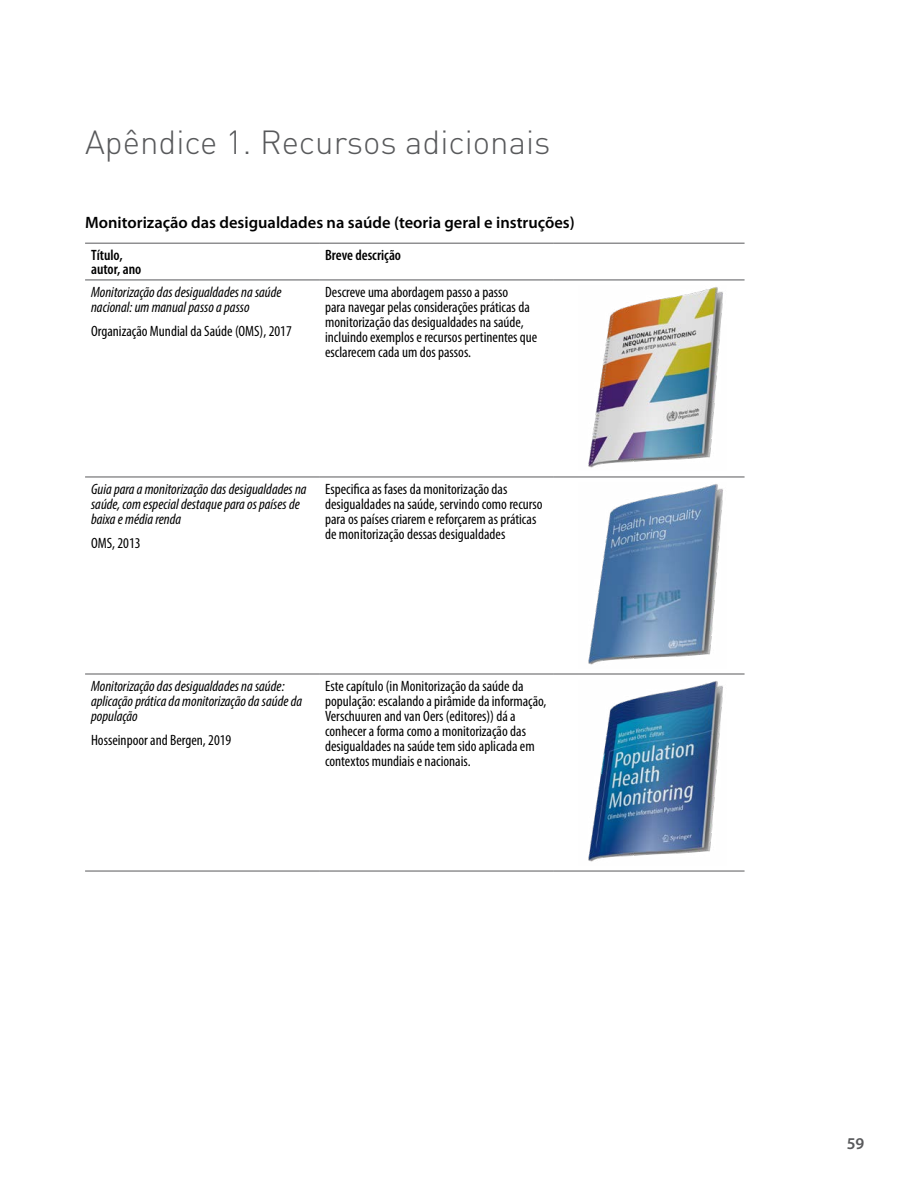
<style>
.page{position:relative;width:919px;height:1191px;background:#fff}
.page>*{position:absolute;margin:0;border:0;box-sizing:border-box;transform-origin:0 0}
.t1{font:300 33px "DIN";color:#58595b}
.t2{font:600 16.5px "Myriad Pro";color:#000}
.t3{font:600 16.5px "Myriad Pro";color:#58595b}
.t4{font:condensed 15px/15px "Myriad Pro";color:#000}
.t5{font:italic condensed 15px/15px "Myriad Pro";color:#000}
.t6{font:600 condensed 15px/13.5px "Myriad Pro";color:#000}
</style>
<div class="page">
<hr style="left:85px;top:243px;width:234px;height:1px;background:#58595b">
<hr style="left:319px;top:243px;width:234px;height:1px;background:#58595b">
<hr style="left:553px;top:243px;width:191px;height:1px;background:#58595b">
<hr style="left:85px;top:280px;width:234px;height:1px;background:#58595b">
<hr style="left:319px;top:280px;width:234px;height:1px;background:#58595b">
<hr style="left:553px;top:280px;width:191px;height:1px;background:#58595b">
<hr style="left:85px;top:477px;width:234px;height:1px;background:#58595b">
<hr style="left:319px;top:477px;width:234px;height:1px;background:#58595b">
<hr style="left:553px;top:477px;width:191px;height:1px;background:#58595b">
<hr style="left:85px;top:673px;width:234px;height:1px;background:#58595b">
<hr style="left:319px;top:673px;width:234px;height:1px;background:#58595b">
<hr style="left:553px;top:673px;width:191px;height:1px;background:#58595b">
<hr style="left:85px;top:870px;width:234px;height:1px;background:#58595b">
<hr style="left:319px;top:870px;width:234px;height:1px;background:#58595b">
<hr style="left:553px;top:870px;width:191px;height:1px;background:#58595b">
<img style="left:588px;top:287px;width:135px;height:181px">
<img style="left:588px;top:484px;width:135px;height:181px">
<img style="left:588px;top:681px;width:135px;height:181px">
<h1 class="t1" style="left:85px;top:122px;width:467px">Apêndice 1. Recursos adicionais</h1>
<p class="t2" style="left:85px;top:212px;width:491px">Monitorização das desigualdades na saúde (teoria geral e instruções)</p>
<p class="t6" style="left:91px;top:249px;width:52px">Título, autor, ano</p>
<p class="t6" style="left:325px;top:249px;width:77px">Breve descrição</p>
<p class="t5" style="left:91px;top:284px;width:192px">Monitorização das desigualdades na saúde nacional: um manual passo a passo</p>
<p class="t4" style="left:91px;top:323px;width:202px">Organização Mundial da Saúde (OMS), 2017</p>
<p class="t4" style="left:325px;top:284px;width:214px">Descreve uma abordagem passo a passo<br>para navegar pelas considerações práticas da monitorização das desigualdades na saúde, incluindo exemplos e recursos pertinentes que esclarecem cada um dos passos.</p>
<p class="t5" style="left:91px;top:481px;width:217px">Guia para a monitorização das desigualdades na saúde, com especial destaque para os países de baixa e média renda</p>
<p class="t4" style="left:91px;top:535px;width:51px">OMS, 2013</p>
<p class="t4" style="left:325px;top:481px;width:219px">Especifica as fases da monitorização das desigualdades na saúde, servindo como recurso para os países criarem e reforçarem as práticas de monitorização dessas desigualdades</p>
<p class="t5" style="left:91px;top:678px;width:212px">Monitorização das desigualdades na saúde: aplicação prática da monitorização da saúde da população</p>
<p class="t4" style="left:91px;top:732px;width:142px">Hosseinpoor and Bergen, 2019</p>
<p class="t4" style="left:325px;top:678px;width:223px">Este capítulo (in Monitorização da saúde da população: escalando a pirâmide da informação, Verschuuren and van Oers (editores)) dá a conhecer a forma como a monitorização das desigualdades na saúde tem sido aplicada em contextos mundiais e nacionais.</p>
<p class="t3" style="left:846px;top:1132px;width:19px">59</p>
</div>
